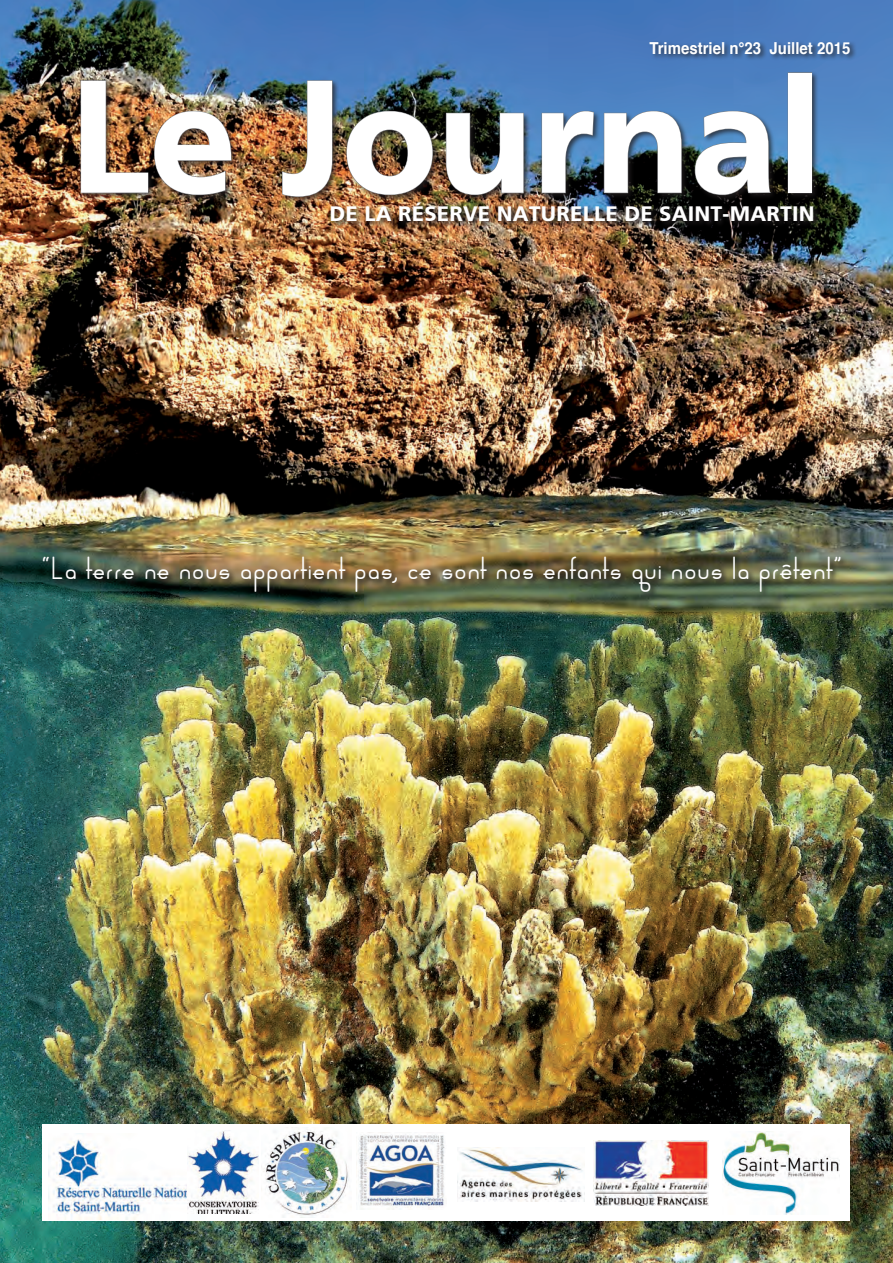
<style>
.page{position:relative;width:893px;height:1263px;background:#fff}
.page>*{position:absolute;margin:0;border:0;box-sizing:border-box;transform-origin:0 0}
.t1{font:700 160.5px "Doris PFC";color:#fff;scale:.93 1}
.t2{font:33px "Sanserifing";letter-spacing:.01em;color:#fff}
.t3{font:700 21px "Doris PFC";letter-spacing:.01em;color:#fff}
.t4{font:700 16.5px "Helvetica";color:#fff;scale:.91 1}
</style>
<div class="page">
<img style="left:0;top:0;width:893px;height:1263px">
<div style="left:648px;top:41px;width:209px;height:20px;background:#231f20;opacity:.75"></div>
<div style="left:41px;top:555px;width:806px;height:44px;background:#231f20;opacity:.92"></div>
<div style="left:43px;top:1125px;width:807px;height:96px;background:#fff"></div>
<img style="left:594px;top:1140px;width:115px;height:65px">
<div style="left:80px;top:71px;width:739px;height:133px;background:#231f20;opacity:.75"></div>
<img style="left:80px;top:80px;width:152px;height:115px">
<img style="left:282px;top:80px;width:51px;height:117px">
<img style="left:346px;top:111px;width:87px;height:84px">
<img style="left:446px;top:112px;width:78px;height:83px">
<img style="left:541px;top:111px;width:53px;height:82px">
<svg style="left:604px;top:111px;width:78px;height:82px;background:#2b3846"></svg>
<img style="left:694px;top:111px;width:77px;height:84px">
<div style="left:788px;top:73px;width:24px;height:120px;border:1px solid #808285"></div>
<img style="left:261px;top:1131px;width:88px;height:87px">
<img style="left:722px;top:1131px;width:117px;height:83px">
<img style="left:49px;top:1133px;width:139px;height:86px">
<img style="left:188px;top:1130px;width:70px;height:84px">
<img style="left:457px;top:1147px;width:128px;height:55px">
<img style="left:358px;top:1132px;width:87px;height:77px">
<div style="left:329px;top:200px;width:492px;height:27px;background:#231f20;opacity:.92"></div>
<p class="t4" style="left:649px;top:35px;width:222px">Trimestriel n°23 Juillet 2015</p>
<h1 class="t1" style="left:70px;top:41px;width:811px">LE JOURNAL</h1>
<p class="t3" style="left:329px;top:201px;width:487px">DE LA RÉSERVE NATURELLE DE SAINT-MARTIN</p>
<p class="t2" style="left:41px;top:549px;width:803px">“La terre ne nous appartient pas, ce sont nos enfants qui nous la prêtent”</p>
</div>
